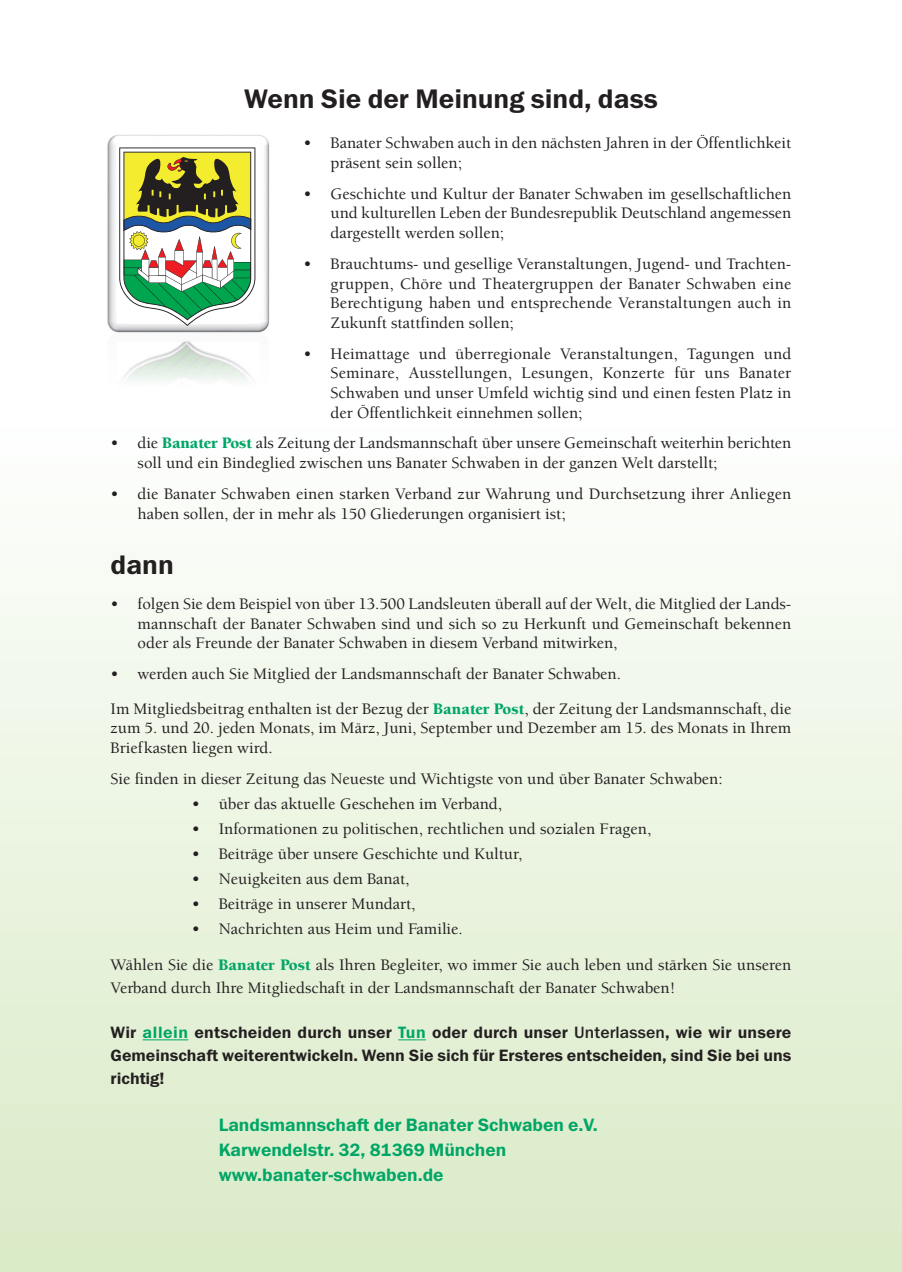
<style>
.page{position:relative;width:902px;height:1272px;background:#fff}
.page>*{position:absolute;margin:0;border:0;box-sizing:border-box;transform-origin:0 0}
.t1{font:27px "Franklin Gothic Demi ITC";color:#231f20}
.t2{font:18px/24.9px "Franklin Gothic Demi ITC";color:#00a665}
.t3{font:500 16.5px/19.8px "Berkeley Pro";color:#231f20}
.t4{font:16.5px/22.8px "Franklin Gothic Demi ITC";color:#231f20;text-align:justify}
.s1{font-weight:900;color:#00a665}
.s2{color:#00a665}
.s3{font-family:"Franklin Gothic Medium ITC"}
</style>
<div class="page">
<div style="left:0;top:428px;width:901px;height:843px;background:linear-gradient(to bottom,#fefefd,#d9eac6)"></div>
<hr style="left:143px;top:1039px;width:45px;height:1px;background:#00a665">
<svg style="left:398px;top:1039px;width:28px;height:1px"></svg>
<img style="left:107px;top:134px;width:163px;height:248px">
<svg style="left:119px;top:147px;width:136px;height:179px"></svg>
<h1 class="t1" style="left:244px;top:89px;width:415px">Wenn Sie der Meinung sind, dass</h1>
<p class="t3" style="left:330px;top:135px;width:462px;text-indent:-27px">• Banater Schwaben auch in den nächsten Jahren in der Öffentlichkeit präsent sein sollen;</p>
<p class="t3" style="left:330px;top:185px;width:462px;text-align:justify;text-indent:-27px">• Geschichte und Kultur der Banater Schwaben im gesellschaftlichen und kulturellen Leben der Bundesrepublik Deutschland angemessen dargestellt werden sollen;</p>
<p class="t3" style="left:330px;top:255px;width:462px;text-align:justify;text-indent:-27px">• Brauchtums- und gesellige Veranstaltungen, Jugend- und Trachten&shy;gruppen, Chöre und Theatergruppen der Banater Schwaben eine Berechtigung haben und entsprechende Veranstaltungen auch in Zukunft stattfinden sollen;</p>
<p class="t3" style="left:330px;top:345px;width:462px;text-align:justify;text-indent:-27px">• Heimattage und überregionale Veranstaltungen, Tagungen und Seminare, Ausstellungen, Lesungen, Konzerte für uns Banater Schwaben und unser Umfeld wichtig sind und einen festen Platz in der Öffentlichkeit einnehmen sollen;</p>
<p class="t3" style="left:138px;top:435px;width:655px;text-indent:-27px">• die <span class="s1">Banater Post</span> als Zeitung der Landsmannschaft über unsere Gemeinschaft weiterhin berichten soll und ein Bindeglied zwischen uns Banater Schwaben in der ganzen Welt darstellt;</p>
<p class="t3" style="left:138px;top:485px;width:655px;text-indent:-27px">• die Banater Schwaben einen starken Verband zur Wahrung und Durchsetzung ihrer Anliegen haben sollen, der in mehr als 150 Gliederungen organisiert ist;</p>
<h1 class="t1" style="left:111px;top:555px;width:65px">dann</h1>
<p class="t3" style="left:138px;top:595px;width:655px;text-align:justify;text-indent:-27px">• folgen Sie dem Beispiel von über 13.500 Landsleuten überall auf der Welt, die Mitglied der Lands&shy;mannschaft der Banater Schwaben sind und sich so zu Herkunft und Gemeinschaft bekennen oder als Freunde der Banater Schwaben in diesem Verband mitwirken,</p>
<p class="t3" style="left:111px;top:657px;width:682px;line-height:34.7px">• werden auch Sie Mitglied der Landsmannschaft der Banater Schwaben.<br>Im Mitgliedsbeitrag enthalten ist der Bezug der <span class="s1">Banater Post</span>, der Zeitung der Landsmannschaft, die</p>
<p class="t3" style="left:111px;top:719px;width:682px">zum 5. und 20. jeden Monats, im März, Juni, September und Dezember am 15. des Monats in Ihrem<br>Briefkasten liegen wird.</p>
<p class="t3" style="left:111px;top:770px;width:613px">Sie finden in dieser Zeitung das Neueste und Wichtigste von und über Banater Schwaben:</p>
<p class="t3" style="left:192px;top:795px;width:312px">• über das aktuelle Geschehen im Verband,</p>
<p class="t3" style="left:192px;top:820px;width:461px">• Informationen zu politischen, rechtlichen und sozialen Fragen,</p>
<p class="t3" style="left:192px;top:845px;width:332px">• Beiträge über unsere Geschichte und Kultur,</p>
<p class="t3" style="left:192px;top:870px;width:219px">• Neuigkeiten aus dem Banat,</p>
<p class="t3" style="left:192px;top:895px;width:225px">• Beiträge in unserer Mundart,</p>
<p class="t3" style="left:111px;top:912px;width:682px;line-height:35.5px;text-indent:81px">• Nachrichten aus Heim und Familie.<br>Wählen Sie die <span class="s1">Banater Post</span> als Ihren Begleiter, wo immer Sie auch leben und stärken Sie unseren</p>
<p class="t3" style="left:111px;top:979px;width:566px">Verband durch Ihre Mitgliedschaft in der Landsmannschaft der Banater Schwaben!</p>
<p class="t4" style="left:111px;top:1022px;width:682px">Wir <span class="s2">allein</span> entscheiden durch unser <span class="s2">Tun</span> oder durch unser <span class="s3">Unterlassen</span>, wie wir unsere Gemeinschaft weiterentwickeln. Wenn Sie sich für Ersteres entscheiden, sind Sie bei uns richtig!</p>
<p class="t2" style="left:219px;top:1113px;width:380px">Landsmannschaft der Banater Schwaben e.V.<br>Karwendelstr. 32, 81369 München www.banater-schwaben.de</p>
</div>
